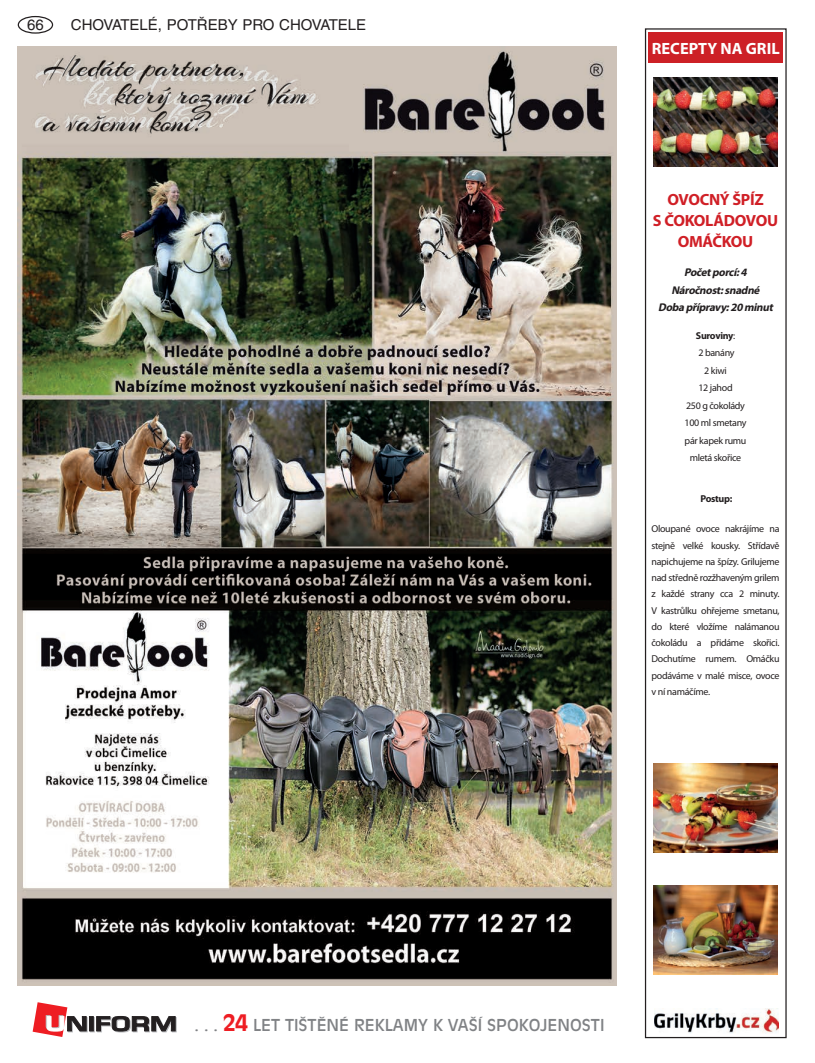
<style>
.page{position:relative;width:815px;height:1063px;background:#fff}
.page>*{position:absolute;margin:0;border:0;box-sizing:border-box;transform-origin:0 0}
.t1{font:700 16.38px "Myriad Pro";color:#fff}
.t2{font:16.25px "Antique Olive CE";color:#808285}
.t3{font:700 16.25px/21.2px "Myriad Pro";letter-spacing:-.02em;color:#d01f26;text-align:center}
.t4{font:15px "Helvetica CE";color:#231f20}
.t5{font:italic 700 11.25px/17.5px "Myriad Pro";color:#231f20;text-align:center}
.t6{font:10px/16.2px "Myriad Pro";letter-spacing:-.03em;color:#231f20;text-align:center}
.t7{font:700 10px "Myriad Pro";letter-spacing:-.03em;color:#231f20}
.s1{font-weight:700}
.s2{font-weight:700;font-size:22.5px;color:#ee1d23}
</style>
<div class="page">
<div style="left:18px;top:16px;width:35px;height:18px;border:1px solid #231f20;border-radius:50%"></div>
<svg style="left:90px;top:1017px;width:5px;height:15px"></svg>
<svg style="left:89px;top:1016px;width:5px;height:15px"></svg>
<svg style="left:96px;top:1016px;width:81px;height:16px"></svg>
<svg style="left:33px;top:1002px;width:55px;height:35px"></svg>
<img style="left:654px;top:1008px;width:124px;height:25px">
<div style="left:645px;top:28px;width:142px;height:1010px;border:1px solid #231f20"></div>
<div style="left:648px;top:33px;width:135px;height:30px;background:#cd2026"></div>
<img style="left:654px;top:78px;width:124px;height:89px">
<img style="left:654px;top:764px;width:124px;height:88px">
<img style="left:654px;top:886px;width:124px;height:88px">
<img style="left:18px;top:46px;width:599px;height:939px">
<h3 class="t4" style="left:27px;top:16px;width:18px">66</h3>
<h3 class="t4" style="left:71px;top:16px;width:297px">CHOVATELÉ, POTŘEBY PRO CHOVATELE</h3>
<h1 class="t1" style="left:652px;top:38px;width:129px">RECEPTY NA GRIL</h1>
<h2 class="t3" style="left:653px;top:188px;width:127px">OVOCNÝ ŠPÍZ<br>S ČOKOLÁDOVOU<br>OMÁČKOU</h2>
<p class="t5" style="left:658px;top:263px;width:119px">Početporcí:4<br>Náročnost:snadné<br>Dobapřípravy:20 minut</p>
<p class="t6" style="left:685px;top:326px;width:63px;line-height:17.5px"><span class="s1">Suroviny</span>:<br>2 banány<br>2 kiwi<br>12 jahod<br>250 g čokolády<br>100 ml smetany pár kapek rumu mletá skořice</p>
<p class="t7" style="left:700px;top:492px;width:33px">Postup:</p>
<p class="t6" style="left:651px;top:521px;width:130px;text-align:justify">Oloupané ovoce nakrájíme na stejně velké kousky. Střídavě napichujeme na špízy. Grilujeme nad středně rozžhaveným grilem z každé strany cca 2 minuty.<br>V kastrůlku ohřejeme smetanu, do které vložíme nalámanou čokoládu a přidáme skořici.<br>Dochutíme rumem. Omáčku podáváme v malé misce, ovoce v ní namáčíme.</p>
<h2 class="t2" style="left:195px;top:1016px;width:411px">. . . <span class="s2">24</span> LET TIŠTĚNÉ REKLAMY K VAŠÍ SPOKOJENOSTI</h2>
</div>
